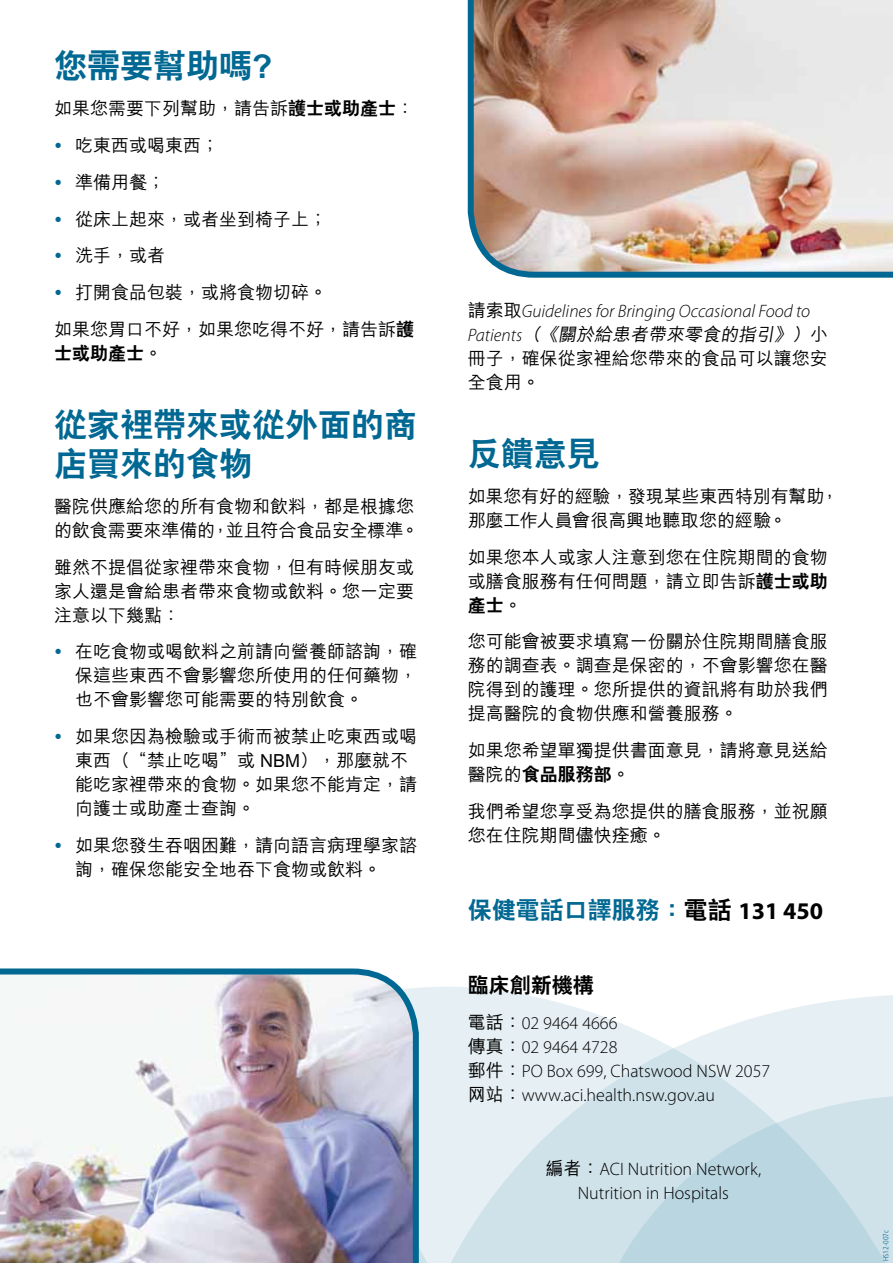
<style>
.page{position:relative;width:893px;height:1263px;background:#fff}
.page>*{position:absolute;margin:0;border:0;box-sizing:border-box;transform-origin:0 0}
.t1{font:800 33px/39px "C Hei 2";color:#006892}
.t2{font:800 24px "C Hei 2";color:#006892}
.t3{font:800 21px "C Hei 2";color:#000}
.t4{font:500 18px/24px "M Hei";color:#000}
.t5{font:300 18px/24px "Myriad Pro";color:#000}
.t6{font:italic 300 18px "Myriad Pro";color:#000}
.t7{font:800 18px "C Hei 2";color:#000}
.t8{font:300 condensed 7.5px "Frutiger";color:#006892}
.s1{font-family:"C Hei 2";font-weight:800}
.s2{font-family:"M Hei";font-weight:500}
.s3{font-family:"M Hei";font-weight:500;font-style:normal}
.s4{font-family:"Myriad Pro";font-weight:300;font-style:italic}
.s5{font-style:italic}
.s6{color:#000}
.s7{font-family:"Myriad Pro";font-weight:700;color:#000}
</style>
<div class="page">
<svg style="left:422px;top:987px;width:471px;height:276px;background:#d8e8ee"></svg>
<img style="left:467px;top:0;width:426px;height:278px">
<img style="left:0;top:968px;width:422px;height:295px">
<h1 class="t1" style="left:54px;top:49px;width:220px">您需要幫助嗎?</h1>
<p class="t4" style="left:54px;top:97px;width:361px">如果您需要下列幫助，請告訴<span class="s1">護士或助產士</span>：</p>
<p class="t4" style="left:75px;top:134px;width:145px">吃東西或喝東西；</p>
<p class="t4" style="left:75px;top:171px;width:91px">準備用餐；</p>
<p class="t4" style="left:75px;top:207px;width:253px">從床上起來，或者坐到椅子上；</p>
<p class="t4" style="left:75px;top:244px;width:91px">洗手，或者</p>
<p class="t4" style="left:75px;top:281px;width:253px">打開食品包裝，或將食物切碎。</p>
<p class="t4" style="left:54px;top:318px;width:361px">如果您胃口不好，如果您吃得不好，請告訴<span class="s1">護</span></p>
<p class="t7" style="left:54px;top:344px;width:109px">士或助產士<span class="s2">。</span></p>
<h1 class="t1" style="left:54px;top:408px;width:364px">從家裡帶來或從外面的商店買來的食物</h1>
<p class="t4" style="left:54px;top:495px;width:366px">醫院供應給您的所有食物和飲料，都是根據您的飲食需要來準備的，並且符合食品安全標準。</p>
<p class="t4" style="left:54px;top:555px;width:361px;text-align:justify">雖然不提倡從家裡帶來食物，但有時候朋友或家人還是會給患者帶來食物或飲料。您一定要注意以下幾點：</p>
<p class="t4" style="left:75px;top:640px;width:343px;text-align:justify">在吃食物或喝飲料之前請向營養師諮詢，確保這些東西不會影響您所使用的任何藥物，也不會影響您可能需要的特別飲食。</p>
<p class="t4" style="left:75px;top:725px;width:343px">如果您因為檢驗或手術而被禁止吃東西或喝東西（“禁止吃喝”或 NBM），那麼就不能吃家裡帶來的食物。如果您不能肯定，請向護士或助產士查詢。</p>
<p class="t4" style="left:75px;top:834px;width:343px">如果您發生吞咽困難，請向語言病理學家諮詢，確保您能安全地吞下食物或飲料。</p>
<p class="t6" style="left:468px;top:300px;width:344px"><span class="s3">請索取</span>Guidelines for Bringing Occasional Food to</p>
<p class="t4" style="left:468px;top:322px;width:362px;text-align:justify"><span class="s4">Pa tie n ts</span> <span class="s5">（《關於給患者帶來零食的指引》）</span>小冊子，確保從家裡給您帶來的食品可以讓您安全食用。</p>
<h1 class="t1" style="left:468px;top:437px;width:133px">反饋意見</h1>
<p class="t4" style="left:468px;top:485px;width:373px">如果您有好的經驗，發現某些東西特別有幫助，那麼工作人員會很高興地聽取您的經驗。</p>
<p class="t4" style="left:468px;top:545px;width:362px">如果您本人或家人注意到您在住院期間的食物或膳食服務有任何問題，請立即告訴<span class="s1">護士或助</span></p>
<p class="t7" style="left:468px;top:595px;width:55px">產士<span class="s2">。</span></p>
<p class="t4" style="left:468px;top:630px;width:362px;text-align:justify">您可能會被要求填寫一份關於住院期間膳食服務的調查表。調查是保密的，不會影響您在醫院得到的護理。您所提供的資訊將有助於我們提高醫院的食物供應和營養服務。</p>
<p class="t4" style="left:468px;top:739px;width:362px">如果您希望單獨提供書面意見，請將意見送給</p>
<p class="t7" style="left:468px;top:765px;width:163px"><span class="s2">醫院的</span>食品服務部<span class="s2">。</span></p>
<p class="t4" style="left:468px;top:799px;width:362px">我們希望您享受為您提供的膳食服務，並祝願您在住院期間儘快痊癒。</p>
<h2 class="t2" style="left:468px;top:897px;width:357px">保健電話口譯服務：<span class="s6">電話</span> <span class="s7">131 450</span></h2>
<p class="t3" style="left:468px;top:974px;width:127px">臨床創新機構</p>
<p class="t5" style="left:468px;top:1011px;width:304px"><span class="s2">電話：</span>02 9464 4666<br><span class="s2">傳真：</span>02 9464 4728<br><span class="s2">郵件：</span>PO Box 699, Chatswood NSW 2057<span class="s2">网站：</span>www.aci.health.nsw.gov.au</p>
<p class="t5" style="left:545px;top:1157px;width:217px;text-align:center"><span class="s2">編者：</span>ACI Nutrition Network,<br>Nutrition in Hospitals</p>
<p class="t8" style="left:881px;top:1261px;width:32px;rotate:-90deg">HS12-007c</p>
</div>
